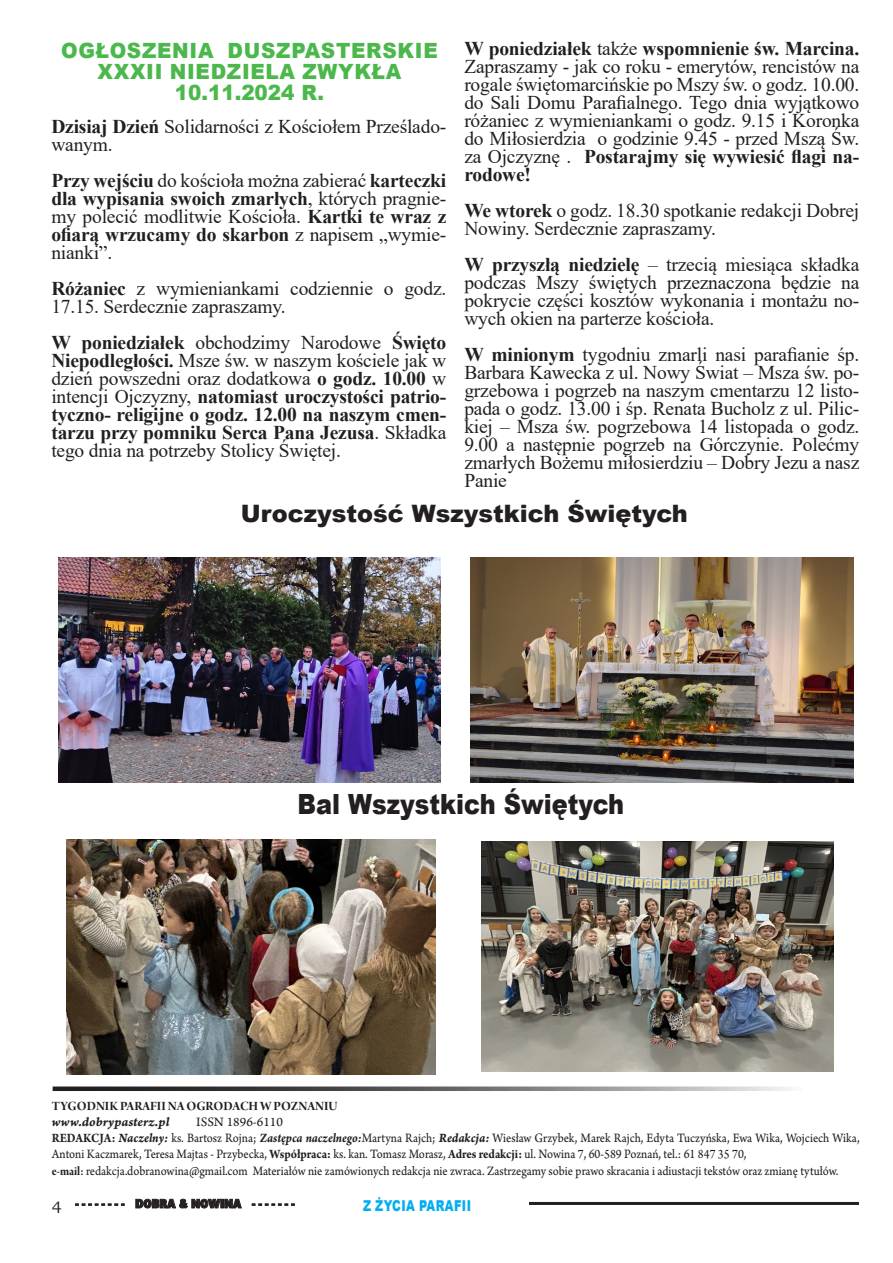
<style>
.page{position:relative;width:893px;height:1263px;background:#fff}
.page>*{position:absolute;margin:0;border:0;box-sizing:border-box;transform-origin:0 0}
.t1{font:900 27.9px "Arial";color:#231f20;scale:.86 1}
.t2{font:900 24px "Arial";color:#231f20}
.t3{font:900 21px/21px "Arial";letter-spacing:.035em;color:#4bb84b;text-align:center;scale:.95 1}
.t4{font:19.5px/18px "Times New Roman";letter-spacing:-.01em;color:#231f20;text-align:justify}
.t5{font:700 19.5px/18px "Times New Roman";letter-spacing:-.01em;color:#231f20;text-align:justify}
.t6{font:900 15px "Arial";letter-spacing:.035em;color:#00aeef;scale:.75 1}
.t7{font:13.5px/16.2px "Arno Pro Sm Text";color:#231f20;scale:.9 1}
.t8{font:13.5px "Arno Pro Bold Display";color:#231f20}
.t9{font:13.5px "Arno Pro Bold Italic Caption";color:#231f20}
.t10{font:13.5px "Arno Pro Sm Text";color:#231f20}
.t11{font:900 12px "EFN Gilead";color:#231f20}
.s1{font-weight:700}
.s2{font-weight:400}
.s3{font-family:"Arno Pro";font-weight:700}
.s4{font-family:"Arno Pro Bold Italic Caption"}
.s5{font-family:"Arno Pro Bold Italic Sm Text"}
.s6{font-family:"Arno Pro Bold Display"}
.s7{font-family:"Bookman Old Style";font-weight:400;font-size:16.5px}
</style>
<div class="page">
<hr style="left:497px;top:1202px;width:362px;height:3px;background:#231f20">
<svg style="left:75px;top:1203px;width:50px;height:3px"></svg>
<svg style="left:135px;top:1198px;width:107px;height:11px"></svg>
<svg style="left:252px;top:1203px;width:43px;height:3px"></svg>
<div style="left:492px;top:1198px;width:37px;height:19px;background:#fff"></div>
<svg style="left:53px;top:1086px;width:737px;height:5px;background:#7b797a"></svg>
<img style="left:66px;top:839px;width:370px;height:236px">
<img style="left:470px;top:558px;width:383px;height:225px">
<img style="left:481px;top:841px;width:352px;height:230px">
<img style="left:58px;top:558px;width:383px;height:225px">
<p class="t4" style="left:464px;top:39px;width:396px"><span class="s1">W poniedziałek</span> także <span class="s1">wspomnienie św. Marcina.<br></span>Zapraszamy - jak co roku - emerytów, rencistów na rogale świętomarcińskie po Mszy św. o godz. 10.00. do Sali Domu Parafialnego. Tego dnia wyjątkowo różaniec z wymieniankami o godz. 9.15 i Koronka do Miłosierdzia o godzinie 9.45 - przed Mszą Św. za Ojczyznę . <span class="s1">Postarajmy się wywiesić flagi na&shy;rodowe!</span></p>
<p class="t4" style="left:464px;top:201px;width:396px"><span class="s1">We wtorek</span> o godz. 18.30 spotkanie redakcji Dobrej<br>Nowiny. Serdecznie zapraszamy.</p>
<p class="t4" style="left:464px;top:255px;width:396px"><span class="s1">W przyszłą niedzielę</span> – trzecią miesiąca składka podczas Mszy świętych przeznaczona będzie na pokrycie części kosztów wykonania i montażu no&shy;wych okien na parterze kościoła.</p>
<p class="t4" style="left:464px;top:345px;width:396px"><span class="s1">W minionym</span> tygodniu zmarli nasi parafianie śp.<br>Barbara Kawecka z ul. Nowy Świat – Msza św. po&shy;grzebowa i pogrzeb na naszym cmentarzu 12 listo&shy;pada o godz. 13.00 i śp. Renata Bucholz z ul. Pilic&shy;kiej – Msza św. pogrzebowa 14 listopada o godz.<br>9.00 a następnie pogrzeb na Górczynie. Polećmy zmarłych Bożemu miłosierdziu – Dobry Jezu a nasz Panie</p>
<p class="t2" style="left:241px;top:496px;width:449px">Uroczystość Wszystkich Świętych</p>
<p class="t3" style="left:61px;top:39px;width:398px">OGŁOSZENIA DUSZPASTERSKIE</p>
<p class="t3" style="left:98px;top:60px;width:321px">XXXII NIEDZIELA ZWYKŁA<br>10.11.2024 R.</p>
<p class="t4" style="left:51px;top:117px;width:396px"><span class="s1">Dzisiaj Dzień</span> Solidarności z Kościołem Prześlado&shy;wanym.</p>
<p class="t4" style="left:51px;top:171px;width:396px"><span class="s1">Przy wejściu</span> do kościoła można zabierać <span class="s1">karteczki dla wypisania swoich zmarłych</span>, których pragnie&shy;my polecić modlitwie Kościoła. <span class="s1">Kartki te wraz z ofiarą wrzucamy do skarbon</span> z napisem „wymie&shy;nianki”.</p>
<p class="t4" style="left:51px;top:279px;width:396px"><span class="s1">Różaniec</span> z wymieniankami codziennie o godz.<br>17.15. Serdecznie zapraszamy.</p>
<p class="t5" style="left:51px;top:333px;width:396px">W poniedziałek <span class="s2">obchodzimy Narodowe</span> Święto Niepodległości. <span class="s2">Msze św. w naszym kościele jak w dzień powszedni oraz dodatkowa</span> o godz. 10.00 <span class="s2">w intencji Ojczyzny,</span> natomiast uroczystości patrio&shy;tyczno- religijne o godz. 12.00 na naszym cmen&shy;tarzu przy pomniku Serca Pana Jezusa<span class="s2">. Składka tego dnia na potrzeby Stolicy Świętej.</span></p>
<p class="t1" style="left:298px;top:784px;width:381px">Bal Wszystkich Świętych</p>
<p class="t8" style="left:52px;top:1098px;width:287px">TYGODNIK PARAFII NA OGRODACH W POZNANIU</p>
<p class="t9" style="left:52px;top:1113px;width:119px">www.dobrypasterz.pl</p>
<p class="t10" style="left:196px;top:1114px;width:88px">ISSN 1896-6110</p>
<p class="t7" style="left:52px;top:1131px;width:899px"><span class="s3">REDAKCJA:</span> <span class="s4">Naczelny:</span> ks. Bartosz Rojna; <span class="s5">Zastępca naczelnego:</span>Martyna Rajch; <span class="s4">Redakcja:</span> Wiesław Grzybek, Marek Rajch, Edyta Tuczyńska, Ewa Wika, Wojciech Wika,<br>Antoni Kaczmarek, Teresa Majtas - Przybecka, <span class="s3">Współpraca:</span> ks. kan. Tomasz Morasz, <span class="s3">Adres redakcji:</span> ul. Nowina 7, 60-589 Poznań, tel.: 61 847 35 70,</p>
<p class="t7" style="left:52px;top:1163px;width:876px"><span class="s6">e-mail:</span> redakcja.dobranowina@gmail.com Materiałów nie zamówionych redakcja nie zwraca. Zastrzegamy sobie prawo skracania i adiustacji tekstów oraz zmianę tytułów.</p>
<p class="t11" style="left:52px;top:1196px;width:244px"><span class="s7">4</span> - - - - - - - - DOBRA &amp; NOWINA - - - - - - -</p>
<p class="t6" style="left:363px;top:1195px;width:146px">Z ŻYCIA PARAFII</p>
</div>
